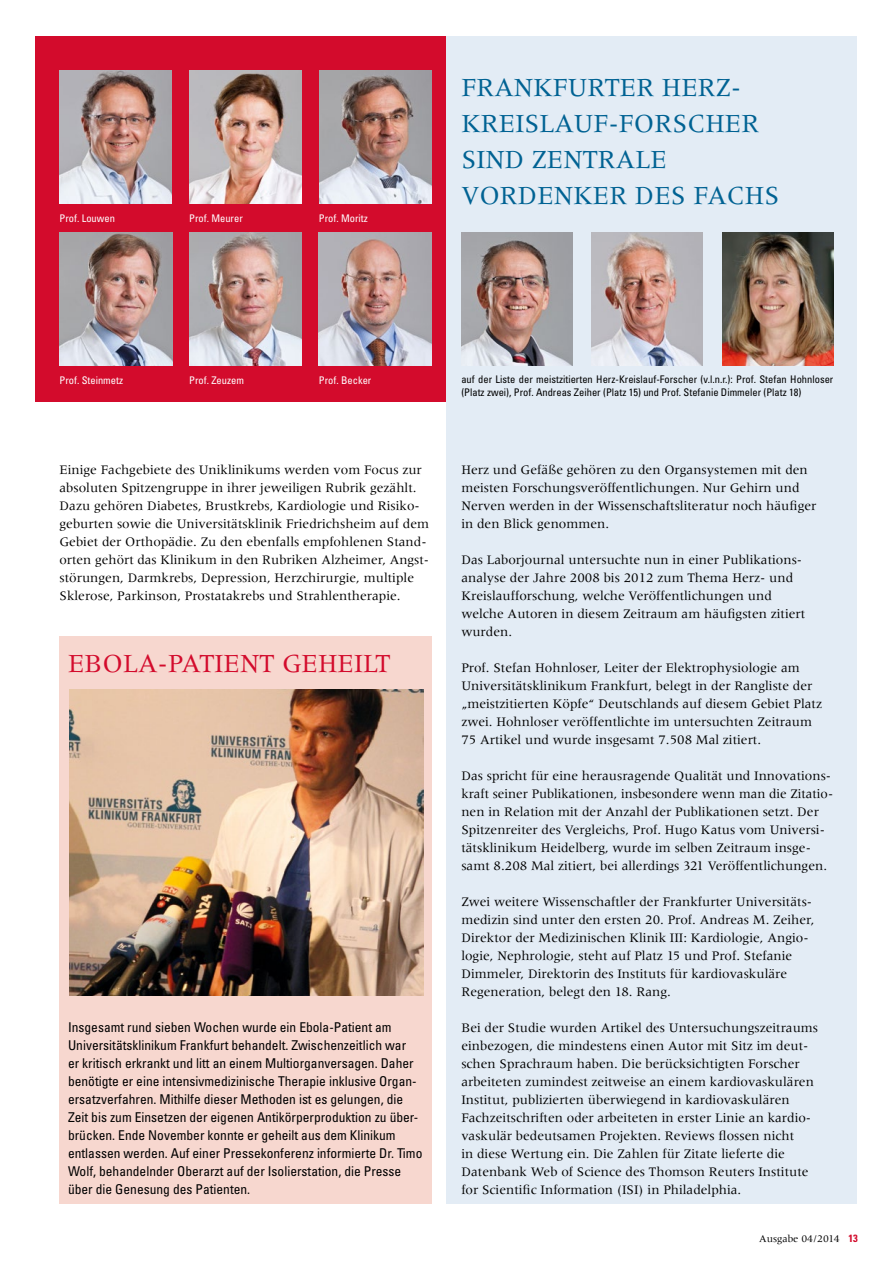
<style>
.page{position:relative;width:893px;height:1263px;background:#fff}
.page>*{position:absolute;margin:0;border:0;box-sizing:border-box;transform-origin:0 0}
.t1{font:27px/36px "Meridien LT Std";color:#006293}
.t2{font:27px "Meridien LT Std";color:#d30b2c}
.t3{font:13.5px/18px "Meridien LT Std";color:#000}
.t4{font:condensed 13.5px/18px "Univers";color:#000}
.t5{font:condensed 10.5px/12.6px "Univers";color:#000}
.t6{font:condensed 10.5px "Univers";color:#fff}
.t7{font:10.5px "Meridien LT Std";color:#000}
.s1{font-family:"Univers";font-weight:700;font-stretch:condensed;color:#d30b2c}
</style>
<div class="page">
<div style="left:36px;top:36px;width:449px;height:366px;background:#d30b2c"></div>
<div style="left:446px;top:36px;width:411px;height:1167px;background:#e3ecf5"></div>
<img style="left:319px;top:232px;width:112px;height:134px">
<img style="left:60px;top:232px;width:112px;height:134px">
<img style="left:190px;top:232px;width:112px;height:134px">
<img style="left:461px;top:232px;width:111px;height:134px">
<img style="left:60px;top:70px;width:112px;height:134px">
<img style="left:189px;top:70px;width:113px;height:134px">
<img style="left:319px;top:70px;width:113px;height:134px">
<img style="left:592px;top:232px;width:111px;height:134px">
<div style="left:60px;top:636px;width:372px;height:567px;background:#f7d7cf"></div>
<img style="left:722px;top:232px;width:111px;height:134px">
<img style="left:69px;top:690px;width:354px;height:306px">
<p class="t6" style="left:60px;top:211px;width:57px">Prof. Louwen</p>
<p class="t6" style="left:189px;top:211px;width:55px">Prof. Meurer</p>
<p class="t6" style="left:319px;top:211px;width:50px">Prof. Moritz</p>
<h1 class="t1" style="left:461px;top:69px;width:320px">FRANKFURTER HERZ-<br>KREISLAUF-FORSCHER<br>SIND ZENTRALE<br>VORDENKER DES FACHS</h1>
<p class="t6" style="left:60px;top:373px;width:65px">Prof. Steinmetz</p>
<p class="t6" style="left:189px;top:373px;width:56px">Prof. Zeuzem</p>
<p class="t6" style="left:319px;top:373px;width:54px">Prof. Becker</p>
<p class="t3" style="left:60px;top:460px;width:371px">Einige Fachgebiete des Uniklinikums werden vom Focus zur absoluten Spitzengruppe in ihrer jeweiligen Rubrik gezählt.<br>Dazu gehören Diabetes, Brustkrebs, Kardiologie und Risiko&shy;geburten sowie die Universitätsklinik Friedrichsheim auf dem Gebiet der Orthopädie. Zu den ebenfalls empfohlenen Stand&shy;orten gehört das Klinikum in den Rubriken Alzheimer, Angst&shy;störungen, Darmkrebs, Depression, Herzchirurgie, multiple Sklerose, Parkinson, Prostatakrebs und Strahlentherapie.</p>
<h1 class="t2" style="left:68px;top:648px;width:324px">EBOLA-PATIENT GEHEILT</h1>
<p class="t4" style="left:68px;top:1018px;width:356px">Insgesamt rund sieben Wochen wurde ein Ebola-Patient am Universitätsklinikum Frankfurt behandelt. Zwischenzeitlich war<br>er kritisch erkrankt und litt an einem Multiorganversagen. Daher benötigte er eine intensivmedizinische Therapie inklusive Organ&shy;ersatzverfahren. Mithilfe dieser Methoden ist es gelungen, die Zeit bis zum Einsetzen der eigenen Antikörperproduktion zu über&shy;brücken. Ende November konnte er geheilt aus dem Klinikum entlassen werden. Auf einer Pressekonferenz informierte Dr. Timo Wolf, behandelnder Oberarzt auf der Isolierstation, die Presse über die Genesung des Patienten.</p>
<p class="t5" style="left:461px;top:373px;width:374px">auf der Liste der meistzitierten Herz-Kreislauf-Forscher (v.l.n.r.): Prof. Stefan Hohnloser (Platz zwei), Prof. Andreas Zeiher (Platz 15) und Prof. Stefanie Dimmeler (Platz 18)</p>
<p class="t3" style="left:461px;top:460px;width:357px">Herz und Gefäße gehören zu den Organsystemen mit den meisten Forschungsveröffentlichungen. Nur Gehirn und Nerven werden in der Wissenschaftsliteratur noch häufiger in den Blick genommen.</p>
<p class="t3" style="left:461px;top:550px;width:345px">Das Laborjournal untersuchte nun in einer Publikations&shy;analyse der Jahre 2008 bis 2012 zum Thema Herz- und Kreislaufforschung, welche Veröffentlichungen und welche Autoren in diesem Zeitraum am häufigsten zitiert wurden.</p>
<p class="t3" style="left:461px;top:658px;width:362px">Prof. Stefan Hohnloser, Leiter der Elektrophysiologie am Universitätsklinikum Frankfurt, belegt in der Rangliste der „meistzitierten Köpfe“ Deutschlands auf diesem Gebiet Platz zwei. Hohnloser veröffentlichte im untersuchten Zeitraum 75 Artikel und wurde insgesamt 7.508 Mal zitiert.</p>
<p class="t3" style="left:461px;top:766px;width:373px">Das spricht für eine herausragende Qualität und Innovations&shy;kraft seiner Publikationen, insbesondere wenn man die Zitatio&shy;nen in Relation mit der Anzahl der Publikationen setzt. Der Spitzenreiter des Vergleichs, Prof. Hugo Katus vom Universi&shy;tätsklinikum Heidelberg, wurde im selben Zeitraum insge&shy;samt 8.208 Mal zitiert, bei allerdings 321 Veröffentlichungen.</p>
<p class="t3" style="left:461px;top:892px;width:355px">Zwei weitere Wissenschaftler der Frankfurter Universitäts&shy;medizin sind unter den ersten 20. Prof. Andreas M. Zeiher, Direktor der Medizinischen Klinik III: Kardiologie, Angio&shy;logie, Nephrologie, steht auf Platz 15 und Prof. Stefanie Dimmeler, Direktorin des Instituts für kardiovaskuläre Regeneration, belegt den 18. Rang.</p>
<p class="t3" style="left:461px;top:1018px;width:358px">Bei der Studie wurden Artikel des Untersuchungszeitraums einbezogen, die mindestens einen Autor mit Sitz im deut&shy;schen Sprachraum haben. Die berücksichtigten Forscher arbeiteten zumindest zeitweise an einem kardiovaskulären Institut, publizierten überwiegend in kardiovaskulären Fachzeitschriften oder arbeiteten in erster Linie an kardio&shy;vaskulär bedeutsamen Projekten. Reviews flossen nicht<br>in diese Wertung ein. Die Zahlen für Zitate lieferte die Datenbank Web of Science des Thomson Reuters Institute for Scientific Information (ISI) in Philadelphia.</p>
<p class="t7" style="left:759px;top:1232px;width:100px">Ausgabe 04/2014 <span class="s1">13</span></p>
</div>
